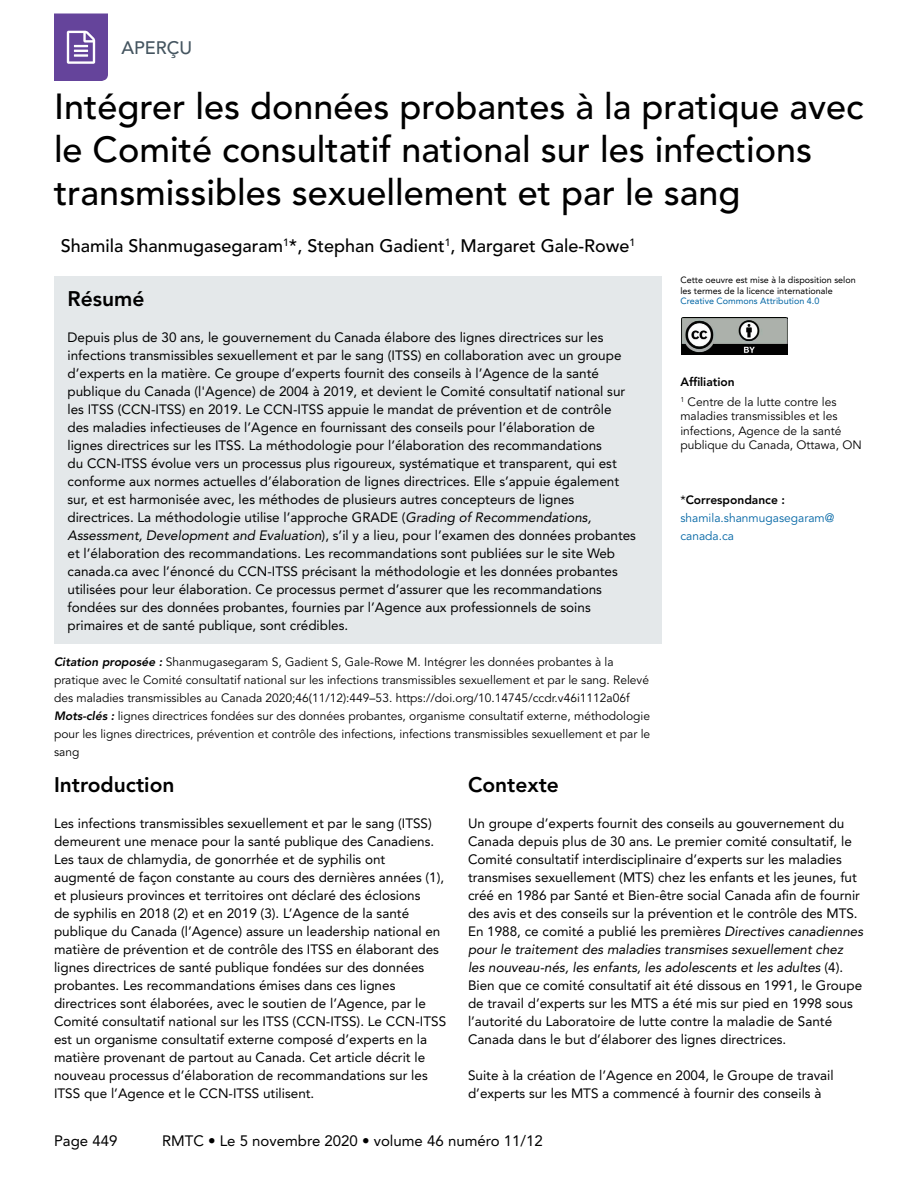
<style>
.page{position:relative;width:918px;height:1188px;background:#fff}
.page>*{position:absolute;margin:0;border:0;box-sizing:border-box;transform-origin:0 0}
.t1{font:500 36px/43.2px "Avenir LT Std";color:#000}
.t2{font:800 21px "Avenir LT Std";color:#000}
.t3{font:500 18px "Avenir LT Std";color:#000}
.t4{font:500 18px "Avenir LT Std";color:#455560}
.t5{font:15px "Avenir LT Std";color:#000}
.t6{font:13.5px/18px "Avenir LT Std";color:#000}
.t7{font:12px/18px "Avenir LT Std";color:#000}
.t8{font:12px/18px "Avenir LT Std";color:#0065a4}
.t9{font:9px/10.5px "Avenir LT Std";color:#000}
.t10{font:9px "Avenir LT Std";color:#0065a4}
.s1{font-style:italic}
.s2{font-weight:800}
.s3{color:#000}
.s4{font-weight:800;color:#000}
.s5{font-weight:800;font-style:italic}
</style>
<div class="page">
<svg style="left:54px;top:14px;width:54px;height:67px;background:#7658a6"></svg>
<div style="left:54px;top:276px;width:608px;height:368px;background:#e4e8ea"></div>
<img style="left:682px;top:318px;width:105px;height:37px">
<h3 class="t4" style="left:122px;top:37px;width:72px">APERÇU</h3>
<h1 class="t1" style="left:54px;top:86px;width:811px">Intégrer les données probantes à la pratique avec le Comité consultatif national sur les infections transmissibles sexuellement et par le sang</h1>
<h3 class="t3" style="left:61px;top:235px;width:576px">Shamila Shanmugasegaram<sup>1</sup>*, Stephan Gadient<sup>1</sup>, Margaret Gale-Rowe<sup>1</sup></h3>
<h2 class="t2" style="left:68px;top:286px;width:78px">Résumé</h2>
<p class="t6" style="left:68px;top:328px;width:570px">Depuis plus de 30 ans, le gouvernement du Canada élabore des lignes directrices sur les infections transmissibles sexuellement et par le sang (ITSS) en collaboration avec un groupe d’experts en la matière. Ce groupe d’experts fournit des conseils à l’Agence de la santé publique du Canada (l'Agence) de 2004 à 2019, et devient le Comité consultatif national sur les ITSS (CCN-ITSS) en 2019. Le CCN-ITSS appuie le mandat de prévention et de contrôle des maladies infectieuses de l’Agence en fournissant des conseils pour l’élaboration de<br>lignes directrices sur les ITSS. La méthodologie pour l’élaboration des recommandations<br>du CCN-ITSS évolue vers un processus plus rigoureux, systématique et transparent, qui est conforme aux normes actuelles d’élaboration de lignes directrices. Elle s’appuie également sur, et est harmonisée avec, les méthodes de plusieurs autres concepteurs de lignes directrices. La méthodologie utilise l’approche GRADE (<span class="s1">Grading of Recommendations, Assessment, Development and Evaluation</span>), s’il y a lieu, pour l’examen des données probantes et l’élaboration des recommandations. Les recommandations sont publiées sur le site Web canada.ca avec l’énoncé du CCN-ITSS précisant la méthodologie et les données probantes utilisées pour leur élaboration. Ce processus permet d’assurer que les recommandations fondées sur des données probantes, fournies par l’Agence aux professionnels de soins primaires et de santé publique, sont crédibles.</p>
<p class="t9" style="left:680px;top:275px;width:177px">Cette oeuvre est mise à la disposition selon les termes de la licence internationale</p>
<p class="t10" style="left:680px;top:296px;width:141px">Creative Commons Attribution 4.0</p>
<p class="t7" style="left:680px;top:372px;width:158px;line-height:19.8px"><span class="s2">Affiliation<br></span><sup>1</sup> Centre de la lutte contre les</p>
<p class="t7" style="left:680px;top:409px;width:183px;line-height:14.4px">maladies transmissibles et les infections, Agence de la santé publique du Canada, Ottawa, ON</p>
<p class="t8" style="left:680px;top:491px;width:156px"><span class="s3">*</span><span class="s4">Correspondance : </span>shamila.shanmugasegaram@ canada.ca</p>
<p class="t7" style="left:54px;top:653px;width:598px"><span class="s5">Citation proposée :</span> Shanmugasegaram S, Gadient S, Gale-Rowe M. Intégrer les données probantes à la pratique avec le Comité consultatif national sur les infections transmissibles sexuellement et par le sang. Relevé des maladies transmissibles au Canada 2020;46(11/12):449–53. https://doi.org/10.14745/ccdr.v46i1112a06f <span class="s5">Mots-clés :</span> lignes directrices fondées sur des données probantes, organisme consultatif externe, méthodologie pour les lignes directrices, prévention et contrôle des infections, infections transmissibles sexuellement et par le sang</p>
<h2 class="t2" style="left:54px;top:772px;width:122px">Introduction</h2>
<p class="t6" style="left:54px;top:814px;width:394px">Les infections transmissibles sexuellement et par le sang (ITSS) demeurent une menace pour la santé publique des Canadiens.<br>Les taux de chlamydia, de gonorrhée et de syphilis ont augmenté de façon constante au cours des dernières années (1), et plusieurs provinces et territoires ont déclaré des éclosions<br>de syphilis en 2018 (2) et en 2019 (3). L’Agence de la santé publique du Canada (l’Agence) assure un leadership national en matière de prévention et de contrôle des ITSS en élaborant des lignes directrices de santé publique fondées sur des données probantes. Les recommandations émises dans ces lignes directrices sont élaborées, avec le soutien de l’Agence, par le Comité consultatif national sur les ITSS (CCN-ITSS). Le CCN-ITSS est un organisme consultatif externe composé d’experts en la matière provenant de partout au Canada. Cet article décrit le nouveau processus d’élaboration de recommandations sur les ITSS que l’Agence et le CCN‑ITSS utilisent.</p>
<h2 class="t2" style="left:468px;top:772px;width:92px">Contexte</h2>
<p class="t6" style="left:468px;top:814px;width:397px">Un groupe d’experts fournit des conseils au gouvernement du Canada depuis plus de 30 ans. Le premier comité consultatif, le Comité consultatif interdisciplinaire d’experts sur les maladies transmises sexuellement (MTS) chez les enfants et les jeunes, fut créé en 1986 par Santé et Bien-être social Canada afin de fournir des avis et des conseils sur la prévention et le contrôle des MTS.<br>En 1988, ce comité a publié les premières <span class="s1">Directives canadiennes pour le traitement des maladies transmises sexuellement chez<br>les nouveau-nés, les enfants, les adolescents et les adultes</span> (4).<br>Bien que ce comité consultatif ait été dissous en 1991, le Groupe de travail d’experts sur les MTS a été mis sur pied en 1998 sous l’autorité du Laboratoire de lutte contre la maladie de Santé Canada dans le but d’élaborer des lignes directrices.</p>
<p class="t6" style="left:468px;top:1066px;width:367px">Suite à la création de l’Agence en 2004, le Groupe de travail d’experts sur les MTS a commencé à fournir des conseils à</p>
<p class="t5" style="left:54px;top:1133px;width:65px">Page 449</p>
<p class="t5" style="left:162px;top:1133px;width:382px">RMTC • Le 5 novembre 2020 • volume 46 numéro 11/12</p>
</div>
